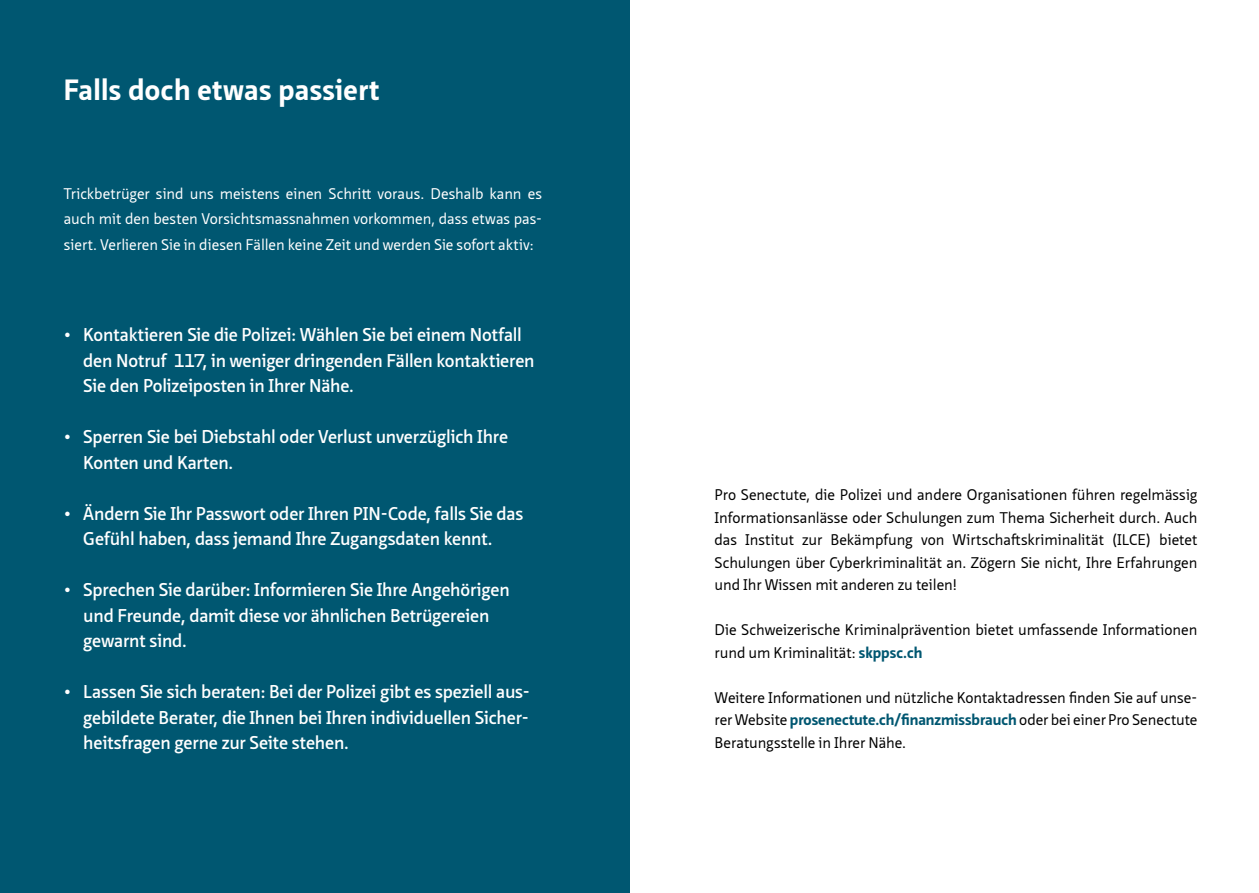
<style>
.page{position:relative;width:1259px;height:893px;background:#fff}
.page>*{position:absolute;margin:0;border:0;box-sizing:border-box;transform-origin:0 0}
.t1{font:700 28.5px "Neue Sans Pro";letter-spacing:.015em;color:#fff}
.t2{font:600 18px/25.5px "Neue Sans Pro";letter-spacing:-.01em;color:#fff}
.t3{font:15px/22.5px "Neue Sans Pro";letter-spacing:-.005em;color:#000;text-align:justify}
.t4{font:15px/25.5px "Neue Sans Pro";color:#fff;text-align:justify}
.s1{font-weight:700;color:#005771}
</style>
<div class="page">
<div style="left:0;top:0;width:629px;height:893px;background:#005771"></div>
<h1 class="t1" style="left:64px;top:71px;width:317px">Falls doch etwas passiert</h1>
<p class="t4" style="left:64px;top:180px;width:480px">Trickbetrüger sind uns meistens einen Schritt voraus. Deshalb kann es auch mit den besten Vorsichtsmassnahmen vorkommen, dass etwas pas&shy;siert. Verlieren Sie in diesen Fällen keine Zeit und werden Sie sofort aktiv:</p>
<p class="t2" style="left:83px;top:322px;width:453px;text-indent:-19px">• Kontaktieren Sie die Polizei: Wählen Sie bei einem Notfall den Notruf 117, in weniger dringenden Fällen kontaktieren<br>Sie den Polizeiposten in Ihrer Nähe.</p>
<p class="t2" style="left:83px;top:424px;width:426px;text-indent:-19px">• Sperren Sie bei Diebstahl oder Verlust unverzüglich Ihre<br>Konten und Karten.</p>
<p class="t2" style="left:83px;top:500px;width:441px;text-indent:-19px">• Ändern Sie Ihr Passwort oder Ihren PIN-Code, falls Sie das<br>Gefühl haben, dass jemand Ihre Zugangsdaten kennt.</p>
<p class="t2" style="left:83px;top:577px;width:428px;text-indent:-19px">• Sprechen Sie darüber: Informieren Sie Ihre Angehörigen und Freunde, damit diese vor ähnlichen Betrügereien gewarnt sind.</p>
<p class="t2" style="left:83px;top:679px;width:448px;text-align:justify;text-indent:-19px">• Lassen Sie sich beraten: Bei der Polizei gibt es speziell aus&shy;gebildete Berater, die Ihnen bei Ihren individuellen Sicher&shy;heitsfragen gerne zur Seite stehen.</p>
<p class="t3" style="left:714px;top:484px;width:484px">Pro Senectute, die Polizei und andere Organisationen führen regelmässig Informationsanlässe oder Schulungen zum Thema Sicherheit durch. Auch das Institut zur Bekämpfung von Wirtschaftskriminalität (ILCE) bietet Schulungen über Cyberkriminalität an. Zögern Sie nicht, Ihre Erfahrungen und Ihr Wissen mit anderen zu teilen!</p>
<p class="t3" style="left:714px;top:619px;width:484px">Die Schweizerische Kriminalprävention bietet umfassende Informationen rund um Kriminalität: <span class="s1">skppsc.ch</span></p>
<p class="t3" style="left:714px;top:686px;width:484px">Weitere Informationen und nützliche Kontaktadressen finden Sie auf unse&shy;rer Website <span class="s1">prosenectute.ch/finanzmissbrauch</span> oder bei einer Pro Senectute Beratungsstelle in Ihrer Nähe.</p>
</div>
